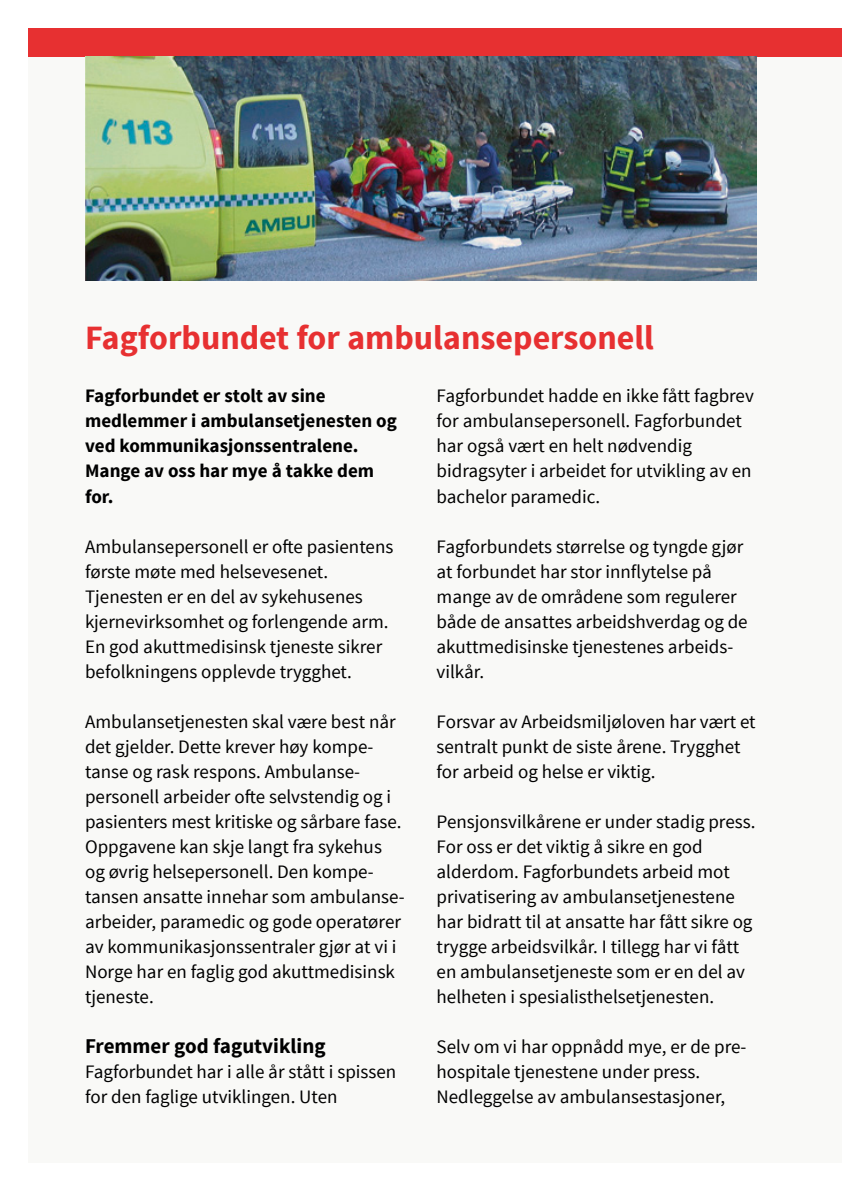
<style>
.page{position:relative;width:842px;height:1191px;background:#fff}
.page>*{position:absolute;margin:0;border:0;box-sizing:border-box;transform-origin:0 0}
.t1{font:700 34px "Source Sans Pro";color:#e73031}
.t2{font:700 21px "Source Sans Pro";color:#000}
.t3{font:19px/25px "Source Sans Pro";color:#000}
.t4{font:700 19px/25px "Source Sans Pro";color:#000}
</style>
<div class="page">
<div style="left:28px;top:28px;width:814px;height:1134px;background:#f8f8f6"></div>
<div style="left:28px;top:28px;width:814px;height:29px;background:#e73031"></div>
<img style="left:85px;top:57px;width:672px;height:224px">
<p class="t1" style="left:85px;top:316px;width:570px">Fagforbundet for ambulansepersonell</p>
<p class="t4" style="left:85px;top:384px;width:313px">Fagforbundet er stolt av sine medlemmer i ambulansetjenesten og ved kommunikasjonssentralene.<br>Mange av oss har mye å takke dem for.</p>
<p class="t3" style="left:85px;top:534px;width:310px">Ambulansepersonell er ofte pasientens første møte med helsevesenet.<br>Tjenesten er en del av sykehusenes kjernevirksomhet og forlengende arm.<br>En god akuttmedisinsk tjeneste sikrer befolkningens opplevde trygghet.</p>
<p class="t3" style="left:85px;top:709px;width:321px">Ambulansetjenesten skal være best når det gjelder. Dette krever høy kompe&shy;tanse og rask respons. Ambulanse&shy;personell arbeider ofte selvstendig og i pasienters mest kritiske og sårbare fase.<br>Oppgavene kan skje langt fra sykehus og øvrig helsepersonell. Den kompe&shy;tansen ansatte innehar som ambulanse&shy;arbeider, paramedic og gode operatører av kommunikasjonssentraler gjør at vi i Norge har en faglig god akuttmedisinsk tjeneste.</p>
<p class="t2" style="left:85px;top:1032px;width:242px">Fremmer god fagutvikling</p>
<p class="t3" style="left:85px;top:1059px;width:313px">Fagforbundet har i alle år stått i spissen for den faglige utviklingen. Uten</p>
<p class="t3" style="left:437px;top:384px;width:319px">Fagforbundet hadde en ikke fått fagbrev for ambulansepersonell. Fagforbundet har også vært en helt nødvendig bidragsyter i arbeidet for utvikling av en bachelor paramedic.</p>
<p class="t3" style="left:437px;top:534px;width:313px">Fagforbundets størrelse og tyngde gjør at forbundet har stor innflytelse på mange av de områdene som regulerer både de ansattes arbeidshverdag og de akuttmedisinske tjenestenes arbeids&shy;vilkår.</p>
<p class="t3" style="left:437px;top:709px;width:321px">Forsvar av Arbeidsmiljøloven har vært et sentralt punkt de siste årene. Trygghet for arbeid og helse er viktig.</p>
<p class="t3" style="left:437px;top:809px;width:320px">Pensjonsvilkårene er under stadig press.<br>For oss er det viktig å sikre en god alderdom. Fagforbundets arbeid mot privatisering av ambulansetjenestene har bidratt til at ansatte har fått sikre og trygge arbeidsvilkår. I tillegg har vi fått en ambulansetjeneste som er en del av helheten i spesialisthelsetjenesten.</p>
<p class="t3" style="left:437px;top:1034px;width:311px">Selv om vi har oppnådd mye, er de pre&shy;hospitale tjenestene under press.<br>Nedleggelse av ambulansestasjoner,</p>
</div>
